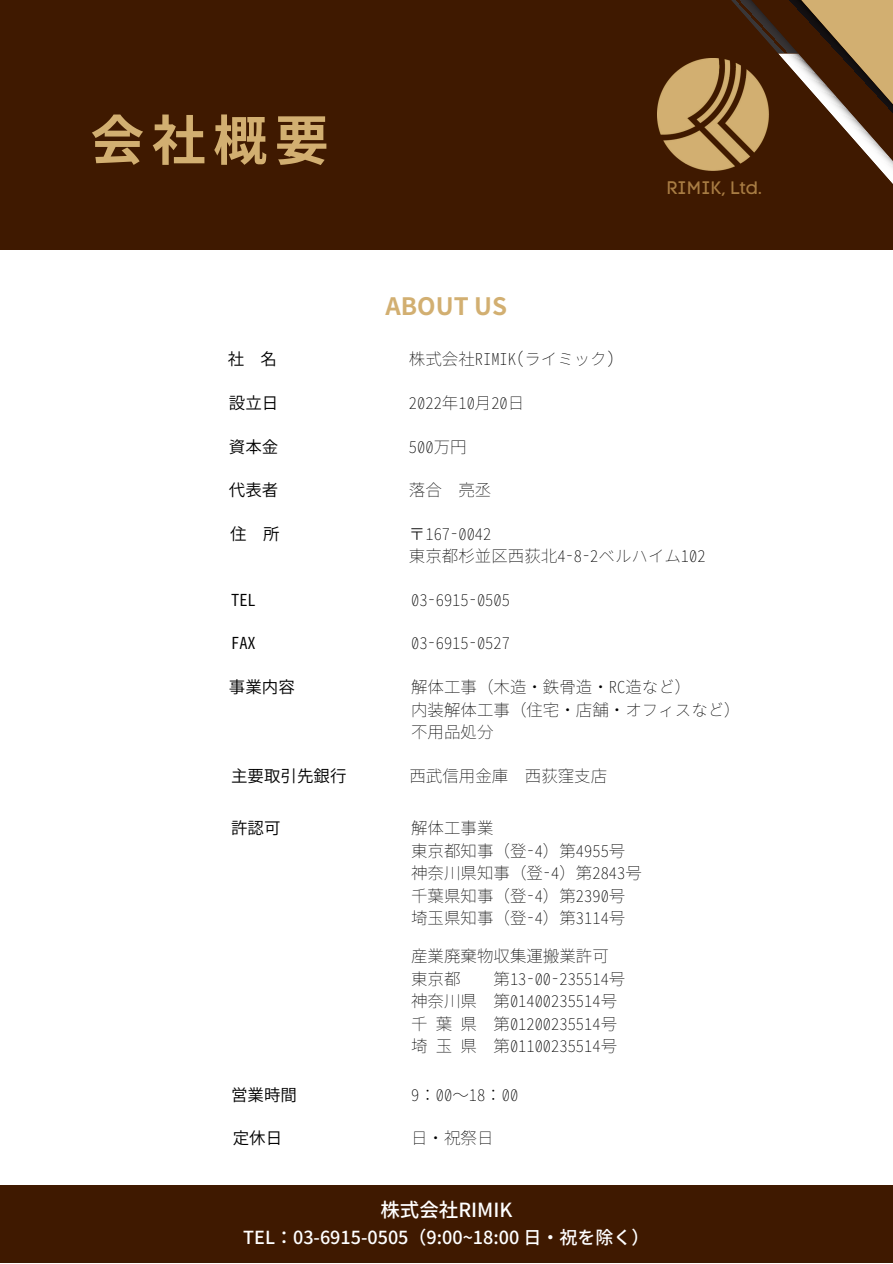
<style>
.page{position:relative;width:893px;height:1264px;background:#fff}
.page>*{position:absolute;margin:0;border:0;box-sizing:border-box;transform-origin:0 0}
.t1{font:700 54px "Noto Sans JP";color:#d2af71}
.t2{font:700 24px "Noto Sans JP";color:#d2af71}
.t3{font:500 19.5px "Noto Sans JP";color:#fff}
.t4{font:500 18px "Noto Sans JP";color:#fff}
.t5{font:18px "Code Pro Normal LC";color:#a87c43}
.t6{font:16.5px "Gen Ei Gothic M EL";color:#000}
.t7{font:16.5px "Gen Ei Gothic M SL";color:#000}
</style>
<div class="page">
<div style="left:0;top:0;width:892px;height:249px;background:#3f1900"></div>
<svg style="left:709px;top:0;width:183px;height:183px"></svg>
<img style="left:657px;top:59px;width:112px;height:111px">
<div style="left:0;top:1185px;width:892px;height:77px;background:#3f1900"></div>
<p class="t1" style="left:90px;top:97px;width:240px">会社概要</p>
<p class="t2" style="left:385px;top:287px;width:123px">ABOUT US</p>
<p class="t5" style="left:666px;top:176px;width:97px">RIMIK, Ltd.</p>
<p class="t7" style="left:228px;top:349px;width:51px">社 名</p>
<p class="t6" style="left:409px;top:349px;width:207px">株式会社RIMIK(ライミック)</p>
<p class="t7" style="left:229px;top:392px;width:51px">設立日</p>
<p class="t6" style="left:409px;top:392px;width:117px">2022年10月20日</p>
<p class="t7" style="left:229px;top:436px;width:51px">資本金</p>
<p class="t6" style="left:409px;top:436px;width:59px">500万円</p>
<p class="t7" style="left:229px;top:479px;width:51px">代表者</p>
<p class="t6" style="left:409px;top:479px;width:84px">落合 亮丞</p>
<p class="t7" style="left:230px;top:523px;width:51px">住 所</p>
<p class="t6" style="left:409px;top:523px;width:84px">〒167-0042</p>
<p class="t6" style="left:409px;top:545px;width:298px">東京都杉並区西荻北4-8-2ベルハイム102</p>
<p class="t7" style="left:231px;top:589px;width:26px">TEL</p>
<p class="t6" style="left:411px;top:589px;width:100px">03-6915-0505</p>
<p class="t7" style="left:231px;top:632px;width:26px">FAX</p>
<p class="t6" style="left:411px;top:632px;width:100px">03-6915-0527</p>
<p class="t7" style="left:229px;top:676px;width:67px">事業内容</p>
<p class="t6" style="left:411px;top:676px;width:282px">解体工事（木造・鉄骨造・RC造など）</p>
<p class="t6" style="left:411px;top:699px;width:331px">内装解体工事（住宅・店舗・オフィスなど）</p>
<p class="t6" style="left:411px;top:721px;width:84px">不用品処分</p>
<p class="t7" style="left:231px;top:765px;width:117px">主要取引先銀行</p>
<p class="t6" style="left:409px;top:765px;width:199px">西武信用金庫 西荻窪支店</p>
<p class="t7" style="left:231px;top:817px;width:51px">許認可</p>
<p class="t6" style="left:411px;top:817px;width:84px">解体工事業</p>
<p class="t6" style="left:411px;top:840px;width:216px">東京都知事（登-4）第4955号</p>
<p class="t6" style="left:411px;top:862px;width:232px">神奈川県知事（登-4）第2843号</p>
<p class="t6" style="left:411px;top:885px;width:216px">千葉県知事（登-4）第2390号</p>
<p class="t6" style="left:411px;top:907px;width:216px">埼玉県知事（登-4）第3114号</p>
<p class="t6" style="left:411px;top:945px;width:199px">産業廃棄物収集運搬業許可</p>
<p class="t6" style="left:411px;top:968px;width:51px">東京都</p>
<p class="t6" style="left:493px;top:968px;width:133px">第13-00-235514号</p>
<p class="t6" style="left:411px;top:990px;width:207px">神奈川県 第01400235514号</p>
<p class="t6" style="left:411px;top:1013px;width:207px">千葉県 第01200235514号</p>
<p class="t6" style="left:411px;top:1035px;width:207px">埼玉県 第01100235514号</p>
<p class="t7" style="left:231px;top:1084px;width:67px">営業時間</p>
<p class="t6" style="left:411px;top:1084px;width:109px">9：00～18：00</p>
<p class="t7" style="left:233px;top:1127px;width:51px">定休日</p>
<p class="t6" style="left:411px;top:1127px;width:84px">日・祝祭日</p>
<p class="t3" style="left:380px;top:1193px;width:133px">株式会社RIMIK</p>
<p class="t4" style="left:243px;top:1223px;width:407px">TEL：03-6915-0505（9:00~18:00 日・祝を除く）</p>
</div>
